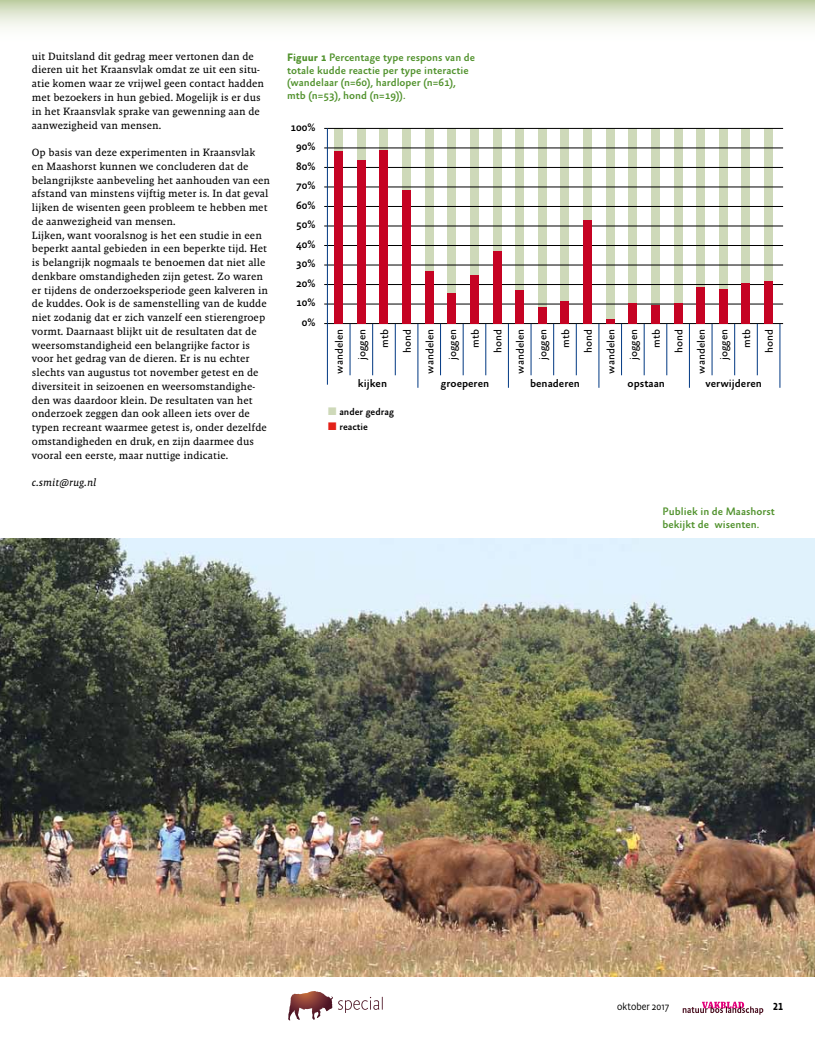
<style>
.page{position:relative;width:815px;height:1046px;background:#fff}
.page>*{position:absolute;margin:0;border:0;box-sizing:border-box;transform-origin:0 0}
.t1{font:500 11.25px "Absara Sans";color:#000}
.t2{font:500 11px/12.5px "Absara Sans";color:#51922d}
.t3{font:11px/22.6px "Absara Sans";color:#000;text-align:right}
.t4{font:500 11px/19.5px "Absara Sans";color:#000;text-align:right}
.t5{font:10.75px/13.8px "Malaga Reg";color:#000}
.t6{font:italic 10.75px "Malaga Reg";color:#000}
.t7{font:300 10.38px "Absara Sans Head";color:#000}
.t8{font:500 10.38px "Absara Sans TF Head";color:#000}
.t9{font:500 10px "Absara Sans";color:#000}
.s1{font-weight:700}
.s2{color:#ced9b9}
.s3{color:#e32119}
</style>
<div class="page">
<img style="left:0;top:539px;width:815px;height:437px">
<svg style="left:0;top:0;width:815px;height:28px;background:#dee6d0"></svg>
<div style="left:334px;top:128px;width:9px;height:196px;background:#ced9b9"></div>
<div style="left:357px;top:128px;width:9px;height:196px;background:#ced9b9"></div>
<div style="left:380px;top:128px;width:8px;height:196px;background:#ced9b9"></div>
<div style="left:402px;top:128px;width:9px;height:196px;background:#ced9b9"></div>
<div style="left:425px;top:128px;width:9px;height:196px;background:#ced9b9"></div>
<div style="left:447px;top:128px;width:9px;height:196px;background:#ced9b9"></div>
<div style="left:470px;top:128px;width:9px;height:196px;background:#ced9b9"></div>
<div style="left:493px;top:128px;width:9px;height:196px;background:#ced9b9"></div>
<div style="left:515px;top:128px;width:9px;height:196px;background:#ced9b9"></div>
<div style="left:538px;top:128px;width:9px;height:196px;background:#ced9b9"></div>
<div style="left:561px;top:128px;width:8px;height:196px;background:#ced9b9"></div>
<div style="left:583px;top:128px;width:9px;height:196px;background:#ced9b9"></div>
<div style="left:606px;top:128px;width:9px;height:196px;background:#ced9b9"></div>
<div style="left:628px;top:128px;width:9px;height:196px;background:#ced9b9"></div>
<div style="left:651px;top:128px;width:9px;height:196px;background:#ced9b9"></div>
<div style="left:674px;top:128px;width:9px;height:196px;background:#ced9b9"></div>
<div style="left:696px;top:128px;width:9px;height:196px;background:#ced9b9"></div>
<div style="left:719px;top:128px;width:9px;height:196px;background:#ced9b9"></div>
<div style="left:742px;top:128px;width:8px;height:196px;background:#ced9b9"></div>
<div style="left:764px;top:128px;width:9px;height:196px;background:#ced9b9"></div>
<hr style="left:324px;top:128px;width:459px;height:1px;background:#000">
<hr style="left:324px;top:148px;width:459px;height:1px;background:#000">
<hr style="left:324px;top:167px;width:459px;height:1px;background:#000">
<hr style="left:324px;top:187px;width:459px;height:1px;background:#000">
<hr style="left:324px;top:206px;width:459px;height:1px;background:#000">
<hr style="left:324px;top:226px;width:459px;height:1px;background:#000">
<hr style="left:324px;top:245px;width:459px;height:1px;background:#000">
<hr style="left:324px;top:265px;width:459px;height:1px;background:#000">
<hr style="left:324px;top:284px;width:459px;height:1px;background:#000">
<hr style="left:324px;top:304px;width:459px;height:1px;background:#000">
<hr style="left:324px;top:323px;width:459px;height:1px;background:#000">
<hr style="left:350px;top:324px;width:1px;height:51px;background:#003882">
<hr style="left:372px;top:324px;width:1px;height:51px;background:#003882">
<hr style="left:395px;top:324px;width:1px;height:51px;background:#003882">
<hr style="left:418px;top:324px;width:1px;height:64px;background:#003882">
<hr style="left:440px;top:324px;width:1px;height:51px;background:#003882">
<hr style="left:463px;top:324px;width:1px;height:51px;background:#003882">
<hr style="left:486px;top:324px;width:1px;height:51px;background:#003882">
<hr style="left:508px;top:324px;width:1px;height:64px;background:#003882">
<hr style="left:531px;top:324px;width:1px;height:51px;background:#003882">
<hr style="left:553px;top:324px;width:1px;height:51px;background:#003882">
<hr style="left:576px;top:324px;width:1px;height:51px;background:#003882">
<hr style="left:599px;top:324px;width:1px;height:64px;background:#003882">
<hr style="left:621px;top:324px;width:1px;height:51px;background:#003882">
<hr style="left:644px;top:324px;width:1px;height:51px;background:#003882">
<hr style="left:667px;top:324px;width:1px;height:51px;background:#003882">
<hr style="left:689px;top:324px;width:1px;height:64px;background:#003882">
<hr style="left:712px;top:324px;width:1px;height:51px;background:#003882">
<hr style="left:734px;top:324px;width:1px;height:51px;background:#003882">
<hr style="left:757px;top:324px;width:1px;height:51px;background:#003882">
<hr style="left:780px;top:324px;width:1px;height:64px;background:#003882">
<hr style="left:327px;top:128px;width:1px;height:256px;background:#003882">
<div style="left:334px;top:151px;width:9px;height:173px;background:#c50323"></div>
<div style="left:357px;top:161px;width:9px;height:163px;background:#c50323"></div>
<div style="left:380px;top:150px;width:8px;height:174px;background:#c50323"></div>
<div style="left:402px;top:190px;width:9px;height:134px;background:#c50323"></div>
<div style="left:425px;top:271px;width:9px;height:53px;background:#c50323"></div>
<div style="left:447px;top:294px;width:9px;height:30px;background:#c50323"></div>
<div style="left:470px;top:275px;width:9px;height:49px;background:#c50323"></div>
<div style="left:493px;top:252px;width:9px;height:72px;background:#c50323"></div>
<div style="left:515px;top:290px;width:9px;height:34px;background:#c50323"></div>
<div style="left:538px;top:307px;width:9px;height:17px;background:#c50323"></div>
<div style="left:561px;top:301px;width:8px;height:23px;background:#c50323"></div>
<div style="left:583px;top:220px;width:9px;height:104px;background:#c50323"></div>
<div style="left:606px;top:319px;width:9px;height:5px;background:#c50323"></div>
<div style="left:628px;top:303px;width:9px;height:21px;background:#c50323"></div>
<div style="left:651px;top:305px;width:9px;height:19px;background:#c50323"></div>
<div style="left:674px;top:303px;width:9px;height:21px;background:#c50323"></div>
<div style="left:696px;top:287px;width:9px;height:37px;background:#c50323"></div>
<div style="left:719px;top:290px;width:9px;height:34px;background:#c50323"></div>
<div style="left:742px;top:283px;width:8px;height:41px;background:#c50323"></div>
<div style="left:764px;top:282px;width:9px;height:42px;background:#c50323"></div>
<svg style="left:288px;top:991px;width:25px;height:29px"></svg>
<svg style="left:338px;top:996px;width:45px;height:16px"></svg>
<svg style="left:683px;top:1001px;width:80px;height:13px"></svg>
<p class="t5" style="left:32px;top:49px;width:234px">uit Duitsland dit gedrag meer vertonen dan de dieren uit het Kraansvlak omdat ze uit een situ&shy;atie komen waar ze vrijwel geen contact hadden met bezoekers in hun gebied. Mogelijk is er dus in het Kraansvlak sprake van gewenning aan de aanwezigheid van mensen.</p>
<p class="t5" style="left:32px;top:145px;width:240px">Op basis van deze experimenten in Kraansvlak<br>en Maashorst kunnen we concluderen dat de belangrijkste aanbeveling het aanhouden van een afstand van minstens vijftig meter is. In dat geval lijken de wisenten geen probleem te hebben met de aanwezigheid van mensen.<br>Lijken, want vooralsnog is het een studie in een beperkt aantal gebieden in een beperkte tijd. Het is belangrijk nogmaals te benoemen dat niet alle denkbare omstandigheden zijn getest. Zo waren er tijdens de onderzoeksperiode geen kalveren in de kuddes. Ook is de samenstelling van de kudde niet zodanig dat er zich vanzelf een stierengroep vormt. Daarnaast blijkt uit de resultaten dat de weersomstandigheid een belangrijke factor is voor het gedrag van de dieren. Er is nu echter slechts van augustus tot november getest en de diversiteit in seizoenen en weersomstandighe&shy;den was daardoor klein. De resultaten van het onderzoek zeggen dan ook alleen iets over de typen recreant waarmee getest is, onder dezelfde omstandigheden en druk, en zijn daarmee dus vooral een eerste, maar nuttige indicatie.</p>
<p class="t6" style="left:32px;top:476px;width:66px">c.smit@rug.nl</p>
<p class="t2" style="left:287px;top:52px;width:190px"><span class="s1">Figuur 1</span> Percentage type respons van de totale kudde reactie per type interactie (wandelaar (n=60), hardloper (n=61), mtb (n=53), hond (n=19)).</p>
<p class="t4" style="left:290px;top:118px;width:26px">100%<br>90%<br>80%<br>70%<br>60%<br>50%<br>40%<br>30%<br>20%<br>10%<br>0%</p>
<p class="t3" style="left:328px;top:373px;width:46px;rotate:-90deg">wandelen joggen mtb hond wandelen joggen mtb hond wandelen joggen mtb hond wandelen joggen mtb hond wandelen joggen mtb hond</p>
<p class="t1" style="left:358px;top:377px;width:31px">kijken</p>
<p class="t1" style="left:441px;top:377px;width:50px">groeperen</p>
<p class="t1" style="left:530px;top:377px;width:51px">benaderen</p>
<p class="t1" style="left:628px;top:377px;width:39px">opstaan</p>
<p class="t1" style="left:706px;top:377px;width:58px">verwijderen</p>
<p class="t9" style="left:328px;top:406px;width:67px"><span class="s2">■</span> ander gedrag</p>
<p class="t9" style="left:328px;top:421px;width:41px"><span class="s3">■</span> reactie</p>
<p class="t2" style="left:663px;top:506px;width:114px">Publiek in de Maashorst bekijkt de wisenten.</p>
<p class="t7" style="left:617px;top:999px;width:53px">oktober 2017</p>
<p class="t8" style="left:773px;top:999px;width:11px">21</p>
</div>
